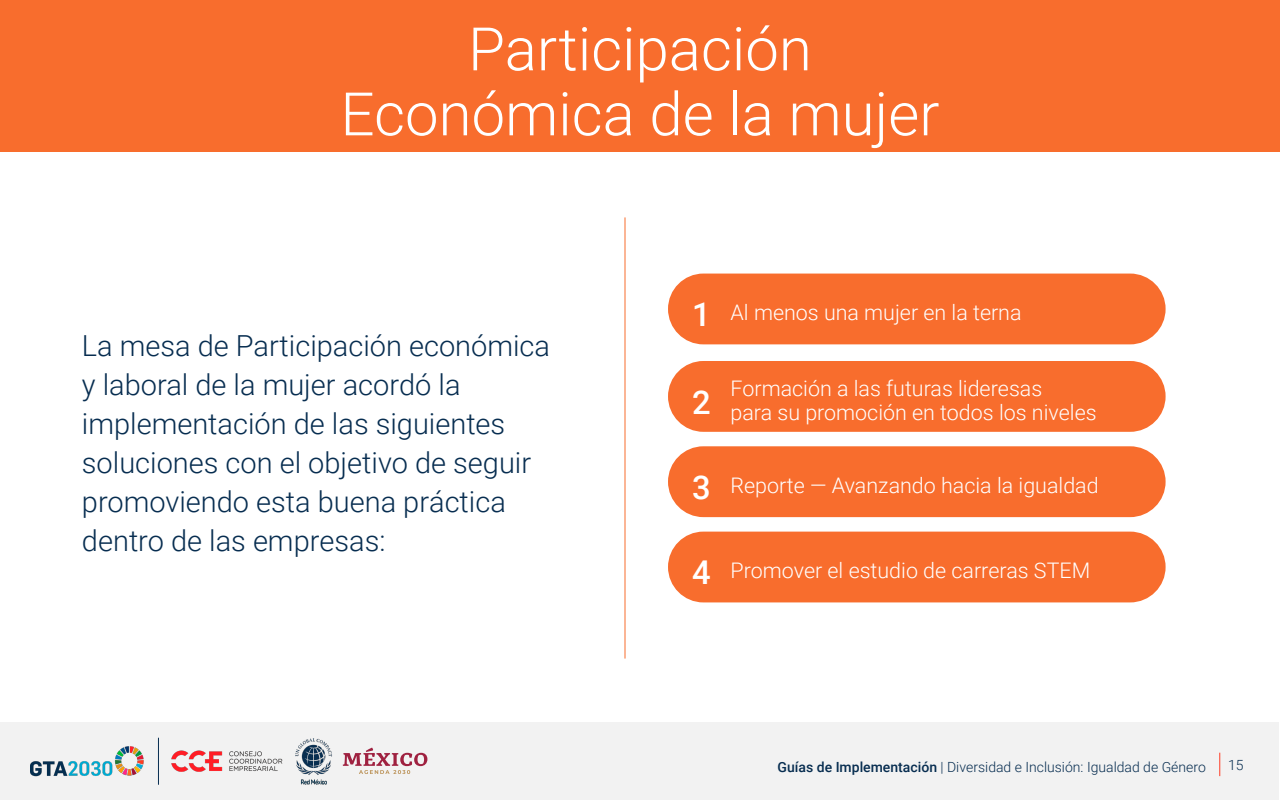
<style>
.page{position:relative;width:1280px;height:800px;background:#fff}
.page>*{position:absolute;margin:0;border:0;box-sizing:border-box;transform-origin:0 0}
.t1{font:300 60px/65px "Roboto";color:#fff;text-align:center}
.GENERAL{font:500 32.8px "Roboto";color:#fff}
.t2{font:300 29px/39px "Roboto";color:#072d50}
.GENERAL-2{font:300 21.5px/23.7px "Roboto";color:#fff}
.t3{font:300 14px "Roboto";color:#072d50}
.s1{font-weight:500}
</style>
<div class="page">
<div style="left:1px;top:722px;width:1278px;height:78px;background:#f2f2f2"></div>
<img style="left:30px;top:746px;width:114px;height:31px">
<img style="left:172px;top:751px;width:110px;height:21px">
<img style="left:295px;top:738px;width:37px;height:37px">
<svg style="left:343px;top:748px;width:84px;height:26px"></svg>
<hr style="left:158px;top:738px;width:1px;height:46px;background:#072d50">
<svg style="left:1220px;top:753px;width:1px;height:23px"></svg>
<img style="left:300px;top:779px;width:27px;height:6px">
<div style="left:668px;top:274px;width:498px;height:70px;background:#f86d2d;border-radius:35px"></div>
<div style="left:668px;top:361px;width:498px;height:71px;background:#f86d2d;border-radius:35px"></div>
<div style="left:668px;top:446px;width:498px;height:71px;background:#f86d2d;border-radius:35px"></div>
<div style="left:668px;top:532px;width:498px;height:70px;background:#f86d2d;border-radius:35px"></div>
<hr style="left:625px;top:217px;width:1px;height:442px;background:#f86d2d">
<div style="left:0;top:0;width:1280px;height:152px;background:#f86d2d"></div>
<p class="t1" style="left:340px;top:14px;width:600px">Participación<br>Económica de la mujer</p>
<p class="t2" style="left:82px;top:325px;width:470px">La mesa de Participación económica y laboral de la mujer acordó la implementación de las siguientes soluciones con el objetivo de seguir promoviendo esta buena práctica dentro de las empresas:</p>
<p class="GENERAL" style="left:692px;top:291px;width:20px">1</p>
<p class="GENERAL-2" style="left:731px;top:300px;width:293px">Al menos una mujer en la terna</p>
<p class="GENERAL" style="left:692px;top:379px;width:20px">2</p>
<p class="GENERAL-2" style="left:731px;top:376px;width:368px">Formación a las futuras lideresas<br>para su promoción en todos los niveles</p>
<p class="GENERAL" style="left:692px;top:464px;width:20px">3</p>
<p class="GENERAL-2" style="left:731px;top:473px;width:370px">Reporte — Avanzando hacia la igualdad</p>
<p class="GENERAL" style="left:692px;top:550px;width:20px">4</p>
<p class="GENERAL-2" style="left:731px;top:558px;width:361px">Promover el estudio de carreras STEM</p>
<p class="t3" style="left:778px;top:757px;width:430px"><span class="s1">Guías de Implementación</span> | Diversidad e Inclusión: Igualdad de Género</p>
<p class="t3" style="left:1228px;top:755px;width:17px">15</p>
</div>
